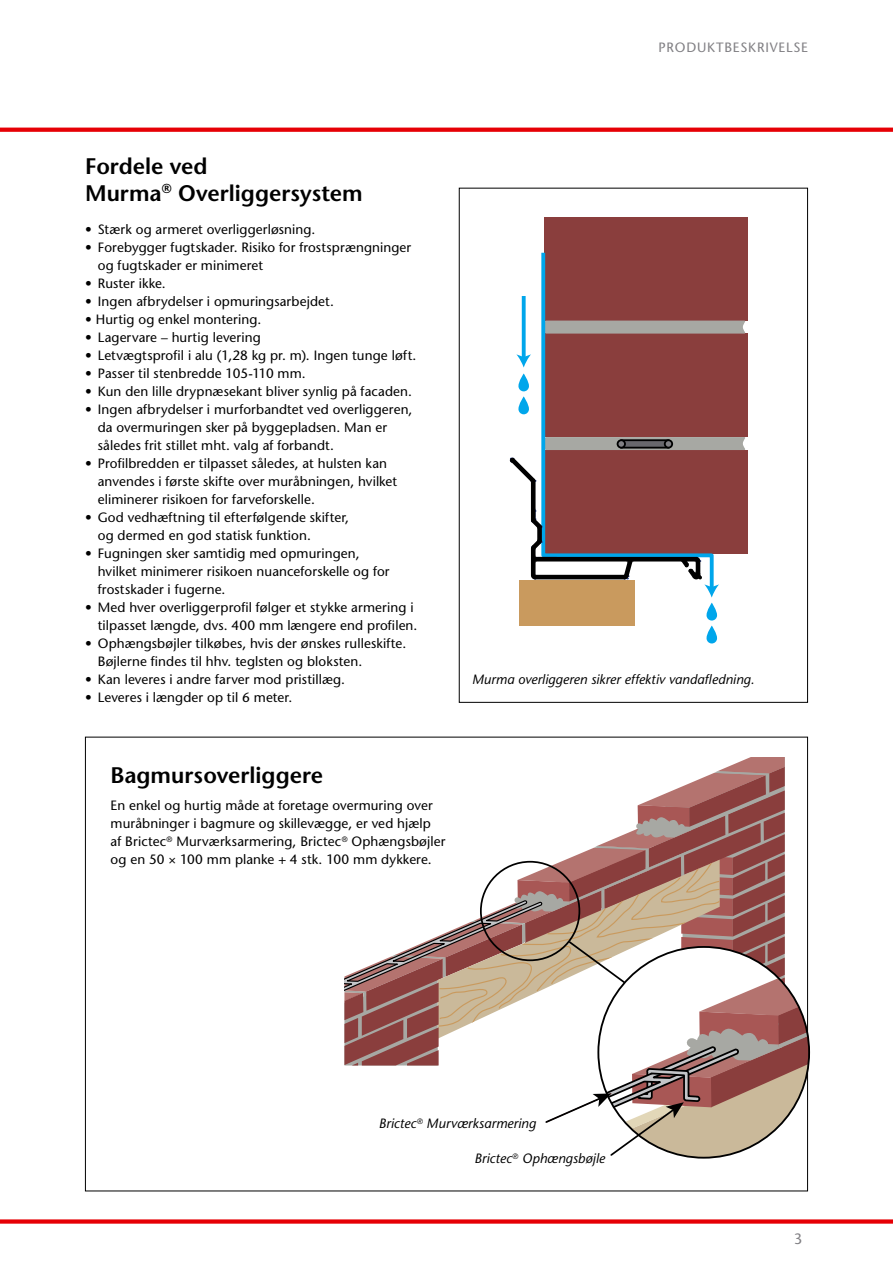
<style>
.page{position:relative;width:893px;height:1263px;background:#fff}
.page>*{position:absolute;margin:0;border:0;box-sizing:border-box;transform-origin:0 0}
.t1{font:600 22.5px/27px "Stone Sans";color:#000}
.t2{font:15px "Stone Sans";color:#818084}
.t3{font:13.5px/18px "Stone Sans";letter-spacing:.01em;color:#000}
.t4{font:italic 13.5px "Stone Sans";letter-spacing:.005em;color:#000}
.t5{font:13.5px "Stone Sans";letter-spacing:.06em;color:#818084}
</style>
<div class="page">
<svg style="left:1px;top:128px;width:892px;height:4px;background:#e70a0f"></svg>
<div style="left:0;top:1219px;width:893px;height:5px;background:#e60005"></div>
<div style="left:519px;top:580px;width:115px;height:45px;background:#c99a5e"></div>
<div style="left:544px;top:450px;width:203px;height:103px;background:#8a3e3d"></div>
<div style="left:544px;top:334px;width:203px;height:103px;background:#8a3e3d"></div>
<div style="left:544px;top:217px;width:203px;height:104px;background:#8a3e3d"></div>
<svg style="left:716px;top:321px;width:31px;height:13px"></svg>
<svg style="left:716px;top:437px;width:30px;height:13px"></svg>
<svg style="left:541px;top:252px;width:175px;height:204px"></svg>
<svg style="left:522px;top:296px;width:4px;height:58px"></svg>
<svg style="left:516px;top:354px;width:15px;height:13px"></svg>
<svg style="left:518px;top:373px;width:11px;height:18px"></svg>
<svg style="left:518px;top:396px;width:11px;height:18px"></svg>
<svg style="left:706px;top:603px;width:11px;height:17px"></svg>
<svg style="left:706px;top:626px;width:11px;height:17px"></svg>
<svg style="left:509px;top:456px;width:210px;height:141px"></svg>
<hr style="left:535px;top:577px;width:89px;height:2px;background:#010101">
<svg style="left:344px;top:757px;width:465px;height:400px"></svg>
<p class="t5" style="left:658px;top:39px;width:151px">PRODUKTBESKRIVELSE</p>
<h1 class="t1" style="left:85px;top:152px;width:279px">Fordele ved<br>Murma<sup>®</sup> Overliggersystem</h1>
<p class="t3" style="left:85px;top:220px;width:232px">• Stærk og armeret overliggerløsning.</p>
<p class="t3" style="left:98px;top:238px;width:315px;text-indent:-13px">• Forebygger fugtskader. Risiko for frostsprængninger og fugtskader er minimeret</p>
<p class="t3" style="left:85px;top:274px;width:82px">• Ruster ikke.</p>
<p class="t3" style="left:85px;top:292px;width:250px">• Ingen afbrydelser i opmuringsarbejdet.</p>
<p class="t3" style="left:85px;top:310px;width:178px">• Hurtig og enkel montering.</p>
<p class="t3" style="left:85px;top:328px;width:177px">• Lagervare – hurtig levering</p>
<p class="t3" style="left:85px;top:346px;width:333px">• Letvægtsprofil i alu (1,28 kg pr. m). Ingen tunge løft.</p>
<p class="t3" style="left:85px;top:364px;width:222px">• Passer til stenbredde 105-110 mm.</p>
<p class="t3" style="left:85px;top:382px;width:328px">• Kun den lille drypnæsekant bliver synlig på facaden.</p>
<p class="t3" style="left:98px;top:400px;width:316px;text-indent:-13px">• Ingen afbrydelser i murforbandtet ved overliggeren, da overmuringen sker på byggepladsen. Man er således frit stillet mht. valg af forbandt.</p>
<p class="t3" style="left:98px;top:454px;width:301px;text-indent:-13px">• Profilbredden er tilpasset således, at hulsten kan anvendes i første skifte over muråbningen, hvilket eliminerer risikoen for farveforskelle.</p>
<p class="t3" style="left:98px;top:508px;width:253px;text-indent:-13px">• God vedhæftning til efterfølgende skifter, og dermed en god statisk funktion.</p>
<p class="t3" style="left:98px;top:544px;width:293px;text-indent:-13px">• Fugningen sker samtidig med opmuringen, hvilket minimerer risikoen nuanceforskelle og for frostskader i fugerne.</p>
<p class="t3" style="left:85px;top:598px;width:334px;text-align:right">• Med hver overliggerprofil følger et stykke armering i tilpasset længde, dvs. 400 mm længere end profilen.</p>
<p class="t3" style="left:98px;top:634px;width:310px;text-indent:-13px">• Ophængsbøjler tilkøbes, hvis der ønskes rulleskifte.<br>Bøjlerne findes til hhv. teglsten og bloksten.</p>
<p class="t3" style="left:85px;top:670px;width:262px">• Kan leveres i andre farver mod pristillæg.</p>
<p class="t3" style="left:85px;top:688px;width:209px">• Leveres i længder op til 6 meter.</p>
<h1 class="t1" style="left:111px;top:762px;width:214px">Bagmursoverliggere</h1>
<p class="t3" style="left:111px;top:796px;width:336px">En enkel og hurtig måde at foretage overmuring over muråbninger i bagmure og skillevægge, er ved hjælp<br>af Brictec<sup>®</sup> Murværksarmering, Brictec<sup>®</sup> Ophængsbøjler og en 50 × 100 mm planke + 4 stk. 100 mm dykkere.</p>
<p class="t4" style="left:472px;top:671px;width:284px">Murma overliggeren sikrer effektiv vandafledning.</p>
<p class="t4" style="left:379px;top:1115px;width:159px">Brictec<sup>®</sup> Murværksarmering</p>
<p class="t4" style="left:474px;top:1150px;width:132px">Brictec<sup>®</sup> Ophængsbøjle</p>
<p class="t2" style="left:794px;top:1230px;width:10px">3</p>
</div>
